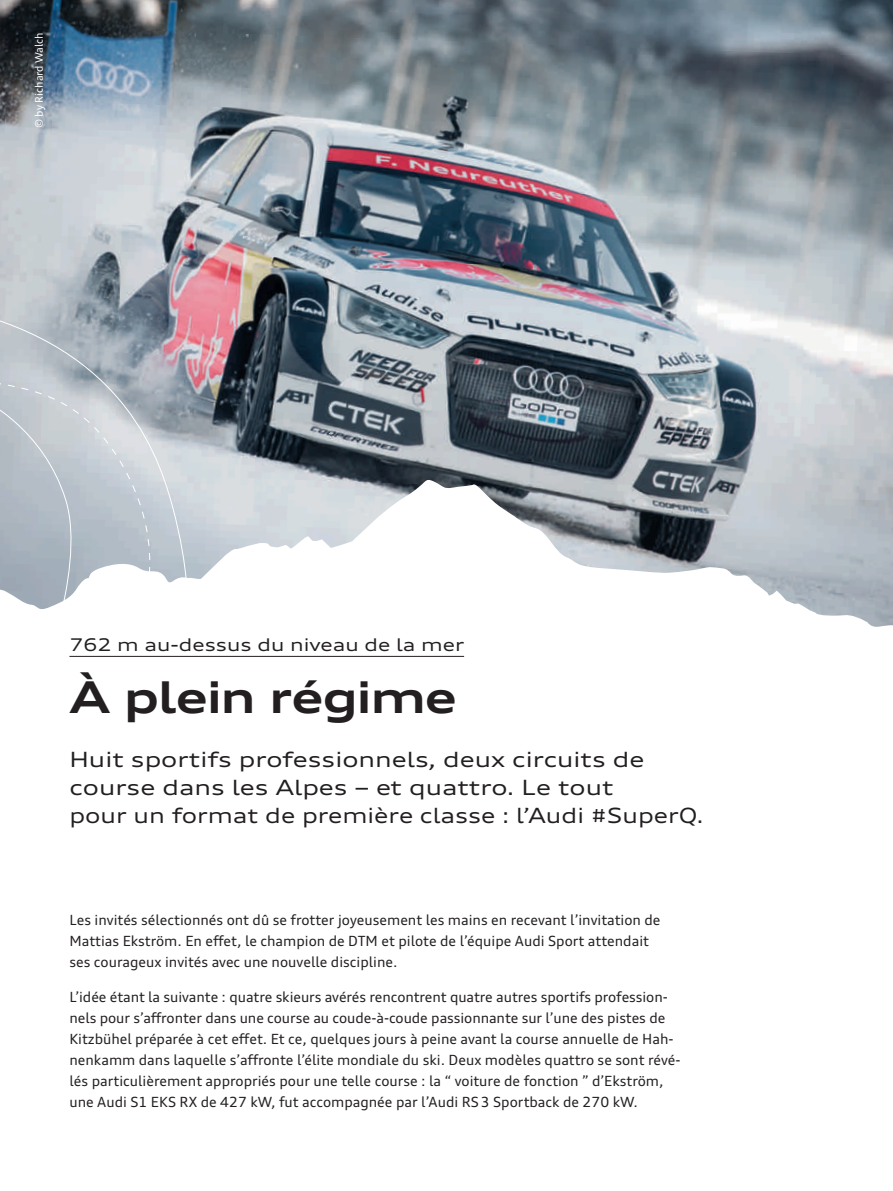
<style>
.page{position:relative;width:893px;height:1191px;background:#fff}
.page>*{position:absolute;margin:0;border:0;box-sizing:border-box;transform-origin:0 0}
.t1{font:700 expanded 43.75px "Audi Type";letter-spacing:-.025em;color:#231f20}
.t2{font:expanded 21px/28px "Audi Type";color:#231f20}
.t3{font:expanded 17.5px "Audi Type";color:#231f20}
.t4{font:14px/21px "Audi Type";color:#231f20}
.t5{font:10.5px "Audi Type";color:#fff}
</style>
<div class="page">
<img style="left:0;top:0;width:893px;height:477px">
<img style="left:892px;top:337px;width:1px;height:353px">
<img style="left:892px;top:0;width:1px;height:332px">
<svg style="left:0;top:302px;width:191px;height:175px"></svg>
<svg style="left:0;top:368px;width:167px;height:109px"></svg>
<svg style="left:0;top:477px;width:892px;height:180px"></svg>
<svg style="left:892px;top:477px;width:1px;height:213px"></svg>
<hr style="left:69px;top:656px;width:395px;height:1px;background:#231f20">
<p class="t5" style="left:34px;top:128px;width:97px;rotate:-90deg">© by Richard Walch</p>
<p class="t3" style="left:69px;top:638px;width:396px">762 m au-dessus du niveau de la mer</p>
<h1 class="t1" style="left:69px;top:676px;width:389px">À plein régime</h1>
<h2 class="t2" style="left:69px;top:748px;width:636px">Huit sportifs professionnels, deux circuits de course dans les Alpes – et quattro. Le tout<br>pour un format de première classe : l’Audi #SuperQ.</h2>
<p class="t4" style="left:69px;top:910px;width:593px">Les invités sélectionnés ont dû se frotter joyeusement les mains en recevant l’invitation de<br>Mattias Ekström. En effet, le champion de DTM et pilote de l’équipe Audi Sport attendait ses courageux invités avec une nouvelle discipline.</p>
<p class="t4" style="left:69px;top:987px;width:613px">L’idée étant la suivante : quatre skieurs avérés rencontrent quatre autres sportifs profession&shy;nels pour s’affronter dans une course au coude-à-coude passionnante sur l’une des pistes de Kitzbühel préparée à cet effet. Et ce, quelques jours à peine avant la course annuelle de Hah&shy;nenkamm dans laquelle s’affronte l’élite mondiale du ski. Deux modèles quattro se sont révé&shy;lés particulièrement appropriés pour une telle course : la “ voiture de fonction ” d’Ekström, une Audi S1 EKS RX de 427 kW, fut accompagnée par l’Audi RS 3 Sportback de 270 kW.</p>
</div>
